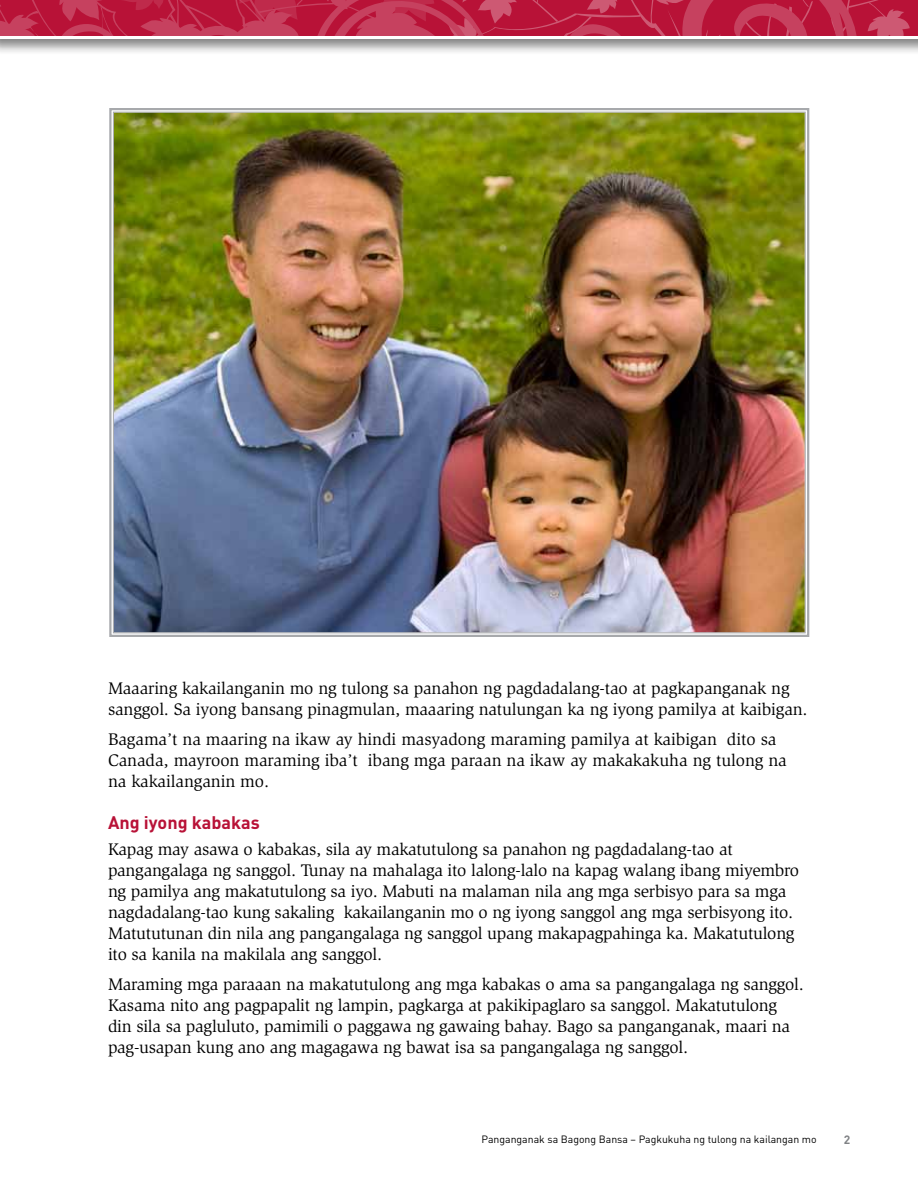
<style>
.page{position:relative;width:918px;height:1188px;background:#fff}
.page>*{position:absolute;margin:0;border:0;box-sizing:border-box;transform-origin:0 0}
.t1{font:700 18px "DIN";color:#b81237}
.t2{font:17.25px/21px "Slimbach";letter-spacing:-.015em;color:#000}
.t3{font:700 12px "DIN";color:#808285}
.t4{font:10.5px "DIN";color:#000}
</style>
<div class="page">
<div style="left:0;top:0;width:918px;height:56px;background:#000;opacity:.5"></div>
<svg style="left:0;top:0;width:918px;height:36px;background:#bd2647"></svg>
<hr style="left:0;top:36px;width:918px;height:3px;background:#fff">
<img style="left:109px;top:108px;width:701px;height:529px">
<p class="t2" style="left:108px;top:678px;width:701px">Maaaring kakailanganin mo ng tulong sa panahon ng pagdadalang-tao at pagkapanganak ng sanggol. Sa iyong bansang pinagmulan, maaaring natulungan ka ng iyong pamilya at kaibigan.</p>
<p class="t2" style="left:108px;top:729px;width:680px">Bagama’t na maaring na ikaw ay hindi masyadong maraming pamilya at kaibigan dito sa<br>Canada, mayroon maraming iba’t ibang mga paraan na ikaw ay makakakuha ng tulong na na kakailanganin mo.</p>
<p class="t1" style="left:108px;top:811px;width:153px">Ang iyong kabakas</p>
<p class="t2" style="left:108px;top:839px;width:693px">Kapag may asawa o kabakas, sila ay makatutulong sa panahon ng pagdadalang-tao at pangangalaga ng sanggol. Tunay na mahalaga ito lalong-lalo na kapag walang ibang miyembro ng pamilya ang makatutulong sa iyo. Mabuti na malaman nila ang mga serbisyo para sa mga nagdadalang-tao kung sakaling kakailanganin mo o ng iyong sanggol ang mga serbisyong ito.<br>Matututunan din nila ang pangangalaga ng sanggol upang makapagpahinga ka. Makatutulong ito sa kanila na makilala ang sanggol.</p>
<p class="t2" style="left:108px;top:974px;width:697px">Maraming mga paraaan na makatutulong ang mga kabakas o ama sa pangangalaga ng sanggol.<br>Kasama nito ang pagpapalit ng lampin, pagkarga at pakikipaglaro sa sanggol. Makatutulong din sila sa pagluluto, pamimili o paggawa ng gawaing bahay. Bago sa panganganak, maari na pag-usapan kung ano ang magagawa ng bawat isa sa pangangalaga ng sanggol.</p>
<p class="t4" style="left:482px;top:1132px;width:337px">Panganganak sa Bagong Bansa – Pagkukuha ng tulong na kailangan mo</p>
<p class="t3" style="left:844px;top:1132px;width:8px">2</p>
</div>
